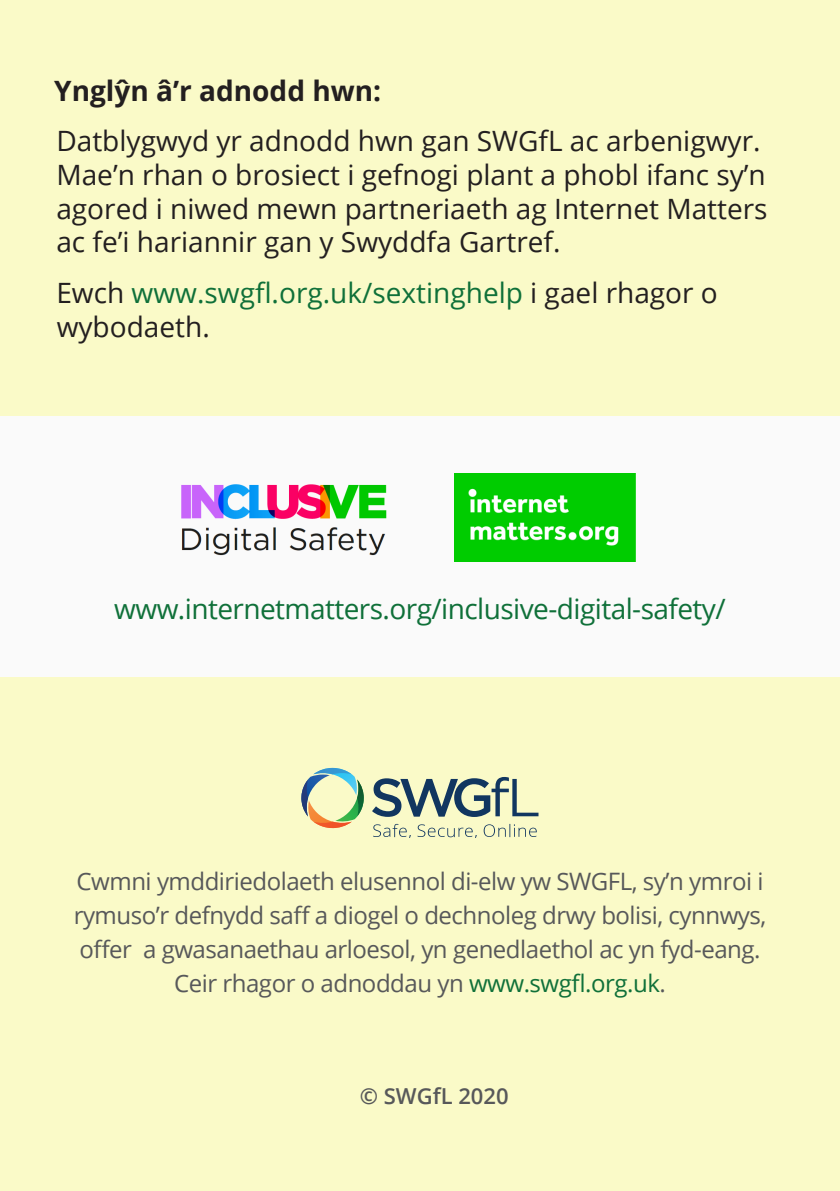
<style>
.page{position:relative;width:840px;height:1191px;background:#fff}
.page>*{position:absolute;margin:0;border:0;box-sizing:border-box;transform-origin:0 0}
.Main_copy{font:28px/33.6px "Open Sans";color:#231f20}
.Main_copy-2{font:28px/33.6px "Open Sans";color:#0f7039}
.subs{font:28px "Open Sans";letter-spacing:-.02em;color:#0f7039}
.Main_copy-3{font:700 28px "Open Sans";color:#231f20}
.subs-2{font:24px/34px "Open Sans";letter-spacing:-.02em;color:#57585a;text-align:center}
.subs-3{font:600 22px "Open Sans";color:#57585a}
.s1{color:#231f20}
.s2{color:#0f7039}
</style>
<div class="page">
<div style="left:0;top:0;width:839px;height:1191px;background:#fafac8"></div>
<svg style="left:372px;top:777px;width:166px;height:40px"></svg>
<svg style="left:301px;top:768px;width:63px;height:61px"></svg>
<svg style="left:373px;top:824px;width:163px;height:13px"></svg>
<div style="left:0;top:416px;width:839px;height:261px;background:#fafafa"></div>
<img style="left:181px;top:484px;width:206px;height:72px">
<img style="left:454px;top:473px;width:181px;height:89px">
<p class="Main_copy-3" style="left:54px;top:71px;width:328px">Ynglŷn â’r adnodd hwn:</p>
<p class="Main_copy" style="left:56px;top:124px;width:712px">Datblygwyd yr adnodd hwn gan SWGfL ac arbenigwyr.<br>Mae’n rhan o brosiect i gefnogi plant a phobl ifanc sy’n agored i niwed mewn partneriaeth ag Internet Matters ac fe’i hariannir gan y Swyddfa Gartref.</p>
<p class="Main_copy-2" style="left:56px;top:275px;width:662px"><span class="s1">Ewch</span> www.swgfl.org.uk/sextinghelp <span class="s1">i gael rhagor o wybodaeth.</span></p>
<p class="subs" style="left:114px;top:589px;width:612px">www.internetmatters.org/inclusive-digital-safety/</p>
<p class="subs-2" style="left:74px;top:864px;width:693px">Cwmni ymddiriedolaeth elusennol di-elw yw SWGFL, sy’n ymroi i rymuso’r defnydd saff a diogel o dechnoleg drwy bolisi, cynnwys, offer a gwasanaethau arloesol, yn genedlaethol ac yn fyd-eang.<br>Ceir rhagor o adnoddau yn <span class="s2">www.swgfl.org.uk</span>.</p>
<p class="subs-3" style="left:359px;top:1081px;width:150px">© SWGfL 2020</p>
</div>
